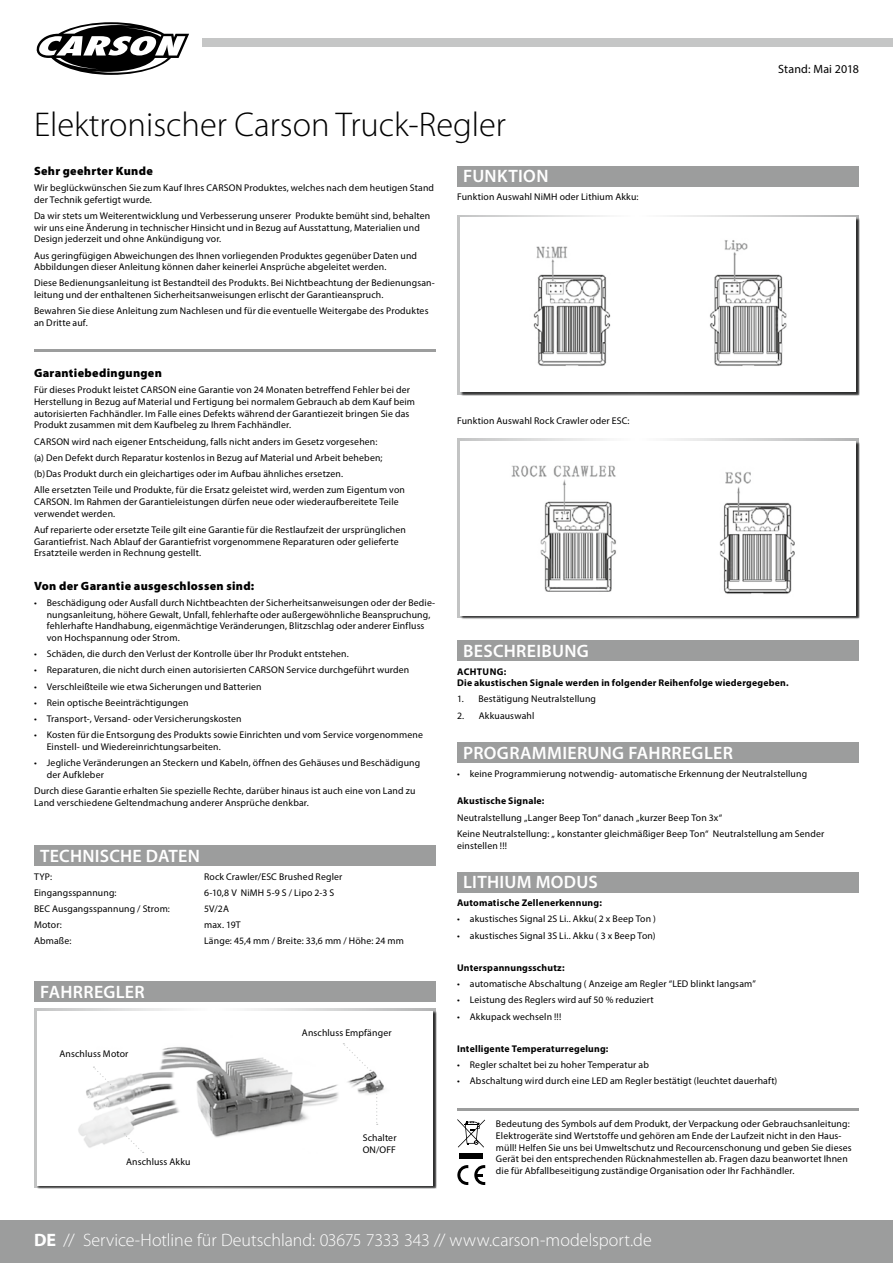
<style>
.page{position:relative;width:893px;height:1263px;background:#fff}
.page>*{position:absolute;margin:0;border:0;box-sizing:border-box;transform-origin:0 0}
.t1{font:300 34.5px "Myriad Pro";color:#000}
.t2{font:600 18px "Myriad Pro";letter-spacing:.015em;color:#fff}
.t3{font:300 18px "Myriad Pro";color:#fff}
.t4{font:900 12px "Myriad Pro";letter-spacing:.025em;color:#000}
.t5{font:12px "Myriad Pro";letter-spacing:.015em;color:#000}
.t6{font:9.75px/11.7px "Myriad Pro";letter-spacing:.015em;color:#000}
.t7{font:700 9.75px/11.7px "Myriad Pro";letter-spacing:.02em;color:#000}
.s1{font-weight:700}
</style>
<div class="page">
<div style="left:0;top:1220px;width:893px;height:43px;background:#9c9d9d"></div>
<div style="left:202px;top:38px;width:691px;height:9px;background:#c5c6c6"></div>
<svg style="left:36px;top:22px;width:153px;height:53px"></svg>
<div style="left:457px;top:166px;width:402px;height:21px;background:#9c9d9d"></div>
<svg style="left:457px;top:215px;width:402px;height:179px"></svg>
<div style="left:460px;top:218px;width:400px;height:178px;background:#000;opacity:.75"></div>
<div style="left:460px;top:218px;width:396px;height:174px;background:#fff"></div>
<img style="left:533px;top:240px;width:254px;height:126px">
<div style="left:460px;top:442px;width:400px;height:177px;background:#000;opacity:.75"></div>
<div style="left:460px;top:441px;width:396px;height:174px;background:#fff"></div>
<img style="left:511px;top:465px;width:284px;height:129px">
<div style="left:457px;top:640px;width:402px;height:21px;background:#9c9d9d"></div>
<div style="left:457px;top:742px;width:402px;height:21px;background:#9c9d9d"></div>
<div style="left:457px;top:872px;width:402px;height:21px;background:#9c9d9d"></div>
<hr style="left:457px;top:1108px;width:402px;height:3px;background:#9c9d9d">
<div style="left:460px;top:1153px;width:23px;height:6px;background:#000"></div>
<svg style="left:457px;top:1119px;width:28px;height:28px"></svg>
<svg style="left:457px;top:1165px;width:11px;height:20px"></svg>
<svg style="left:474px;top:1165px;width:11px;height:20px"></svg>
<div style="left:34px;top:981px;width:402px;height:21px;background:#9c9d9d"></div>
<svg style="left:34px;top:1008px;width:402px;height:180px"></svg>
<div style="left:37px;top:1011px;width:400px;height:178px;background:#000;opacity:.75"></div>
<div style="left:37px;top:1011px;width:396px;height:174px;background:#fff"></div>
<img style="left:78px;top:1047px;width:306px;height:101px">
<div style="left:34px;top:845px;width:402px;height:21px;background:#9c9d9d"></div>
<hr style="left:34px;top:349px;width:402px;height:3px;background:#9c9d9d">
<svg style="left:343px;top:1043px;width:28px;height:28px"></svg>
<svg style="left:376px;top:1087px;width:2px;height:38px"></svg>
<svg style="left:124px;top:1133px;width:20px;height:20px"></svg>
<svg style="left:93px;top:1066px;width:21px;height:21px"></svg>
<h1 class="t1" style="left:34px;top:104px;width:473px">Elektronischer Carson Truck-Regler</h1>
<p class="t4" style="left:34px;top:163px;width:120px">Sehr geehrter Kunde</p>
<p class="t6" style="left:34px;top:182px;width:402px">Wir beglückwünschen Sie zum Kauf Ihres CARSON Produktes, welches nach dem heutigen Stand der Technik gefertigt wurde.</p>
<p class="t6" style="left:34px;top:210px;width:398px">Da wir stets um Weiterentwicklung und Verbesserung unserer Produkte bemüht sind, behalten wir uns eine Änderung in technischer Hinsicht und in Bezug auf Ausstattung, Materialien und<br>Design jederzeit und ohne Ankündigung vor.</p>
<p class="t6" style="left:34px;top:249px;width:385px">Aus geringfügigen Abweichungen des Ihnen vorliegenden Produktes gegenüber Daten und<br>Abbildungen dieser Anleitung können daher keinerlei Ansprüche abgeleitet werden.</p>
<p class="t6" style="left:34px;top:277px;width:402px">Diese Bedienungsanleitung ist Bestandteil des Produkts. Bei Nichtbeachtung der Bedienungsan&shy;leitung und der enthaltenen Sicherheitsanweisungen erlischt der Garantieanspruch.</p>
<p class="t6" style="left:34px;top:305px;width:396px">Bewahren Sie diese Anleitung zum Nachlesen und für die eventuelle Weitergabe des Produktes an Dritte auf.</p>
<h2 class="t2" style="left:463px;top:165px;width:87px">FUNKTION</h2>
<p class="t6" style="left:457px;top:191px;width:183px">Funktion Auswahl NiMH oder Lithium Akku:</p>
<p class="t5" style="left:778px;top:61px;width:82px">Stand: Mai 2018</p>
<p class="t4" style="left:34px;top:365px;width:129px">Garantiebedingungen</p>
<p class="t6" style="left:34px;top:384px;width:383px">Für dieses Produkt leistet CARSON eine Garantie von 24 Monaten betreffend Fehler bei der Herstellung in Bezug auf Material und Fertigung bei normalem Gebrauch ab dem Kauf beim autorisierten Fachhändler. Im Falle eines Defekts während der Garantiezeit bringen Sie das Produkt zusammen mit dem Kaufbeleg zu Ihrem Fachhändler.</p>
<p class="t6" style="left:34px;top:433px;width:372px;line-height:16.2px">CARSON wird nach eigener Entscheidung, falls nicht anders im Gesetz vorgesehen:<br>(a) Den Defekt durch Reparatur kostenlos in Bezug auf Material und Arbeit beheben; (b)Das Produkt durch ein gleichartiges oder im Aufbau ähnliches ersetzen.<br>Alle ersetzten Teile und Produkte, für die Ersatz geleistet wird, werden zum Eigentum von</p>
<p class="t6" style="left:34px;top:496px;width:366px">CARSON. Im Rahmen der Garantieleistungen dürfen neue oder wiederaufbereitete Teile verwendet werden.</p>
<p class="t6" style="left:34px;top:523px;width:373px">Auf reparierte oder ersetzte Teile gilt eine Garantie für die Restlaufzeit der ursprünglichen<br>Garantiefrist. Nach Ablauf der Garantiefrist vorgenommene Reparaturen oder gelieferte<br>Ersatzteile werden in Rechnung gestellt.</p>
<p class="t4" style="left:34px;top:578px;width:222px">Von der Garantie ausgeschlossen sind:</p>
<p class="t6" style="left:47px;top:597px;width:390px;text-indent:-13px">• Beschädigung oder Ausfall durch Nichtbeachten der Sicherheitsanweisungen oder der Bedie&shy;nungsanleitung, höhere Gewalt, Unfall, fehlerhafte oder außergewöhnliche Beanspruchung, fehlerhafte Handhabung, eigenmächtige Veränderungen, Blitzschlag oder anderer Einfluss von Hochspannung oder Strom.</p>
<p class="t6" style="left:34px;top:648px;width:316px">• Schäden, die durch den Verlust der Kontrolle über Ihr Produkt entstehen.</p>
<p class="t6" style="left:34px;top:664px;width:377px">• Reparaturen, die nicht durch einen autorisierten CARSON Service durchgeführt wurden</p>
<p class="t6" style="left:34px;top:680px;width:229px">• Verschleißteile wie etwa Sicherungen und Batterien</p>
<p class="t6" style="left:34px;top:696px;width:156px">• Rein optische Beeinträchtigungen</p>
<p class="t6" style="left:34px;top:713px;width:209px">• Transport-, Versand- oder Versicherungskosten</p>
<p class="t6" style="left:47px;top:729px;width:378px;text-indent:-13px">• Kosten für die Entsorgung des Produkts sowie Einrichten und vom Service vorgenommene<br>Einstell- und Wiedereinrichtungsarbeiten.</p>
<p class="t6" style="left:47px;top:757px;width:375px;text-indent:-13px">• Jegliche Veränderungen an Steckern und Kabeln, öffnen des Gehäuses und Beschädigung der Aufkleber</p>
<p class="t6" style="left:34px;top:785px;width:383px">Durch diese Garantie erhalten Sie spezielle Rechte, darüber hinaus ist auch eine von Land zu<br>Land verschiedene Geltendmachung anderer Ansprüche denkbar.</p>
<h2 class="t2" style="left:40px;top:844px;width:161px">TECHNISCHE DATEN</h2>
<p class="t6" style="left:34px;top:870px;width:20px">TYP:</p>
<p class="t6" style="left:204px;top:870px;width:140px">Rock Crawler/ESC Brushed Regler</p>
<p class="t6" style="left:34px;top:887px;width:84px">Eingangsspannung:</p>
<p class="t6" style="left:204px;top:887px;width:132px">6-10,8 V NiMH 5-9 S / Lipo 2-3 S</p>
<p class="t6" style="left:34px;top:903px;width:137px">BEC Ausgangsspannung / Strom:</p>
<p class="t6" style="left:204px;top:903px;width:26px">5V/2A</p>
<p class="t6" style="left:34px;top:919px;width:29px">Motor:</p>
<p class="t6" style="left:204px;top:919px;width:38px">max. 19T</p>
<p class="t6" style="left:34px;top:935px;width:39px">Abmaße:</p>
<p class="t6" style="left:204px;top:935px;width:201px">Länge: 45,4 mm / Breite: 33,6 mm / Höhe: 24 mm</p>
<h2 class="t2" style="left:40px;top:980px;width:106px">FAHRREGLER</h2>
<p class="t6" style="left:60px;top:1048px;width:70px">Anschluss Motor</p>
<p class="t6" style="left:126px;top:1156px;width:66px">Anschluss Akku</p>
<p class="t6" style="left:302px;top:1027px;width:91px">Anschluss Empfänger</p>
<p class="t6" style="left:363px;top:1132px;width:35px">Schalter<br>ON/OFF</p>
<p class="t6" style="left:457px;top:414px;width:174px">Funktion Auswahl Rock Crawler oder ESC:</p>
<h2 class="t2" style="left:463px;top:639px;width:127px">BESCHREIBUNG</h2>
<p class="t7" style="left:457px;top:665px;width:333px">ACHTUNG:<br>Die akustischen Signale werden in folgender Reihenfolge wiedergegeben.</p>
<p class="t6" style="left:457px;top:693px;width:140px">1. Bestätigung Neutralstellung</p>
<p class="t6" style="left:457px;top:709px;width:79px">2. Akkuauswahl</p>
<h2 class="t2" style="left:463px;top:741px;width:271px">PROGRAMMIERUNG FAHRREGLER</h2>
<p class="t6" style="left:457px;top:767px;width:352px">• keine Programmierung notwendig- automatische Erkennung der Neutralstellung</p>
<p class="t7" style="left:457px;top:795px;width:89px">Akustische Signale:</p>
<p class="t6" style="left:457px;top:809px;width:369px;line-height:16.2px">Neutralstellung „Langer Beep Ton“ danach „kurzer Beep Ton 3x“<br>Keine Neutralstellung: „ konstanter gleichmäßiger Beep Ton“ Neutralstellung am Sender</p>
<p class="t6" style="left:457px;top:839px;width:51px">einstellen !!!</p>
<h2 class="t2" style="left:463px;top:871px;width:136px">LITHIUM MODUS</h2>
<p class="t7" style="left:457px;top:897px;width:146px">Automatische Zellenerkennung:</p>
<p class="t6" style="left:457px;top:913px;width:200px">• akustisches Signal 2S Li.. Akku( 2 x Beep Ton )</p>
<p class="t6" style="left:457px;top:929px;width:200px">• akustisches Signal 3S Li.. Akku ( 3 x Beep Ton)</p>
<p class="t7" style="left:457px;top:961px;width:109px">Unterspannungsschutz:</p>
<p class="t6" style="left:457px;top:978px;width:300px">• automatische Abschaltung ( Anzeige am Regler “LED blinkt langsam”</p>
<p class="t6" style="left:457px;top:994px;width:198px">• Leistung des Reglers wird auf 50 % reduziert</p>
<p class="t6" style="left:457px;top:1010px;width:106px">• Akkupack wechseln !!!</p>
<p class="t7" style="left:457px;top:1042px;width:153px">Intelligente Temperaturregelung:</p>
<p class="t6" style="left:457px;top:1059px;width:193px">• Regler schaltet bei zu hoher Temperatur ab</p>
<p class="t6" style="left:457px;top:1075px;width:322px">• Abschaltung wird durch eine LED am Regler bestätigt (leuchtet dauerhaft)</p>
<p class="t6" style="left:496px;top:1118px;width:357px">Bedeutung des Symbols auf dem Produkt, der Verpackung oder Gebrauchsanleitung:<br>Elektrogeräte sind Wertstoffe und gehören am Ende der Laufzeit nicht in den Haus&shy;müll! Helfen Sie uns bei Umweltschutz und Recourcenschonung und geben Sie dieses Gerät bei den entsprechenden Rücknahmestellen ab. Fragen dazu beanwortet Ihnen die für Abfallbeseitigung zuständige Organisation oder Ihr Fachhändler.</p>
<h2 class="t3" style="left:34px;top:1229px;width:619px"><span class="s1">DE</span> // Service-Hotline für Deutschland: 03675 7333 343 // www.carson-modelsport.de</h2>
</div>
